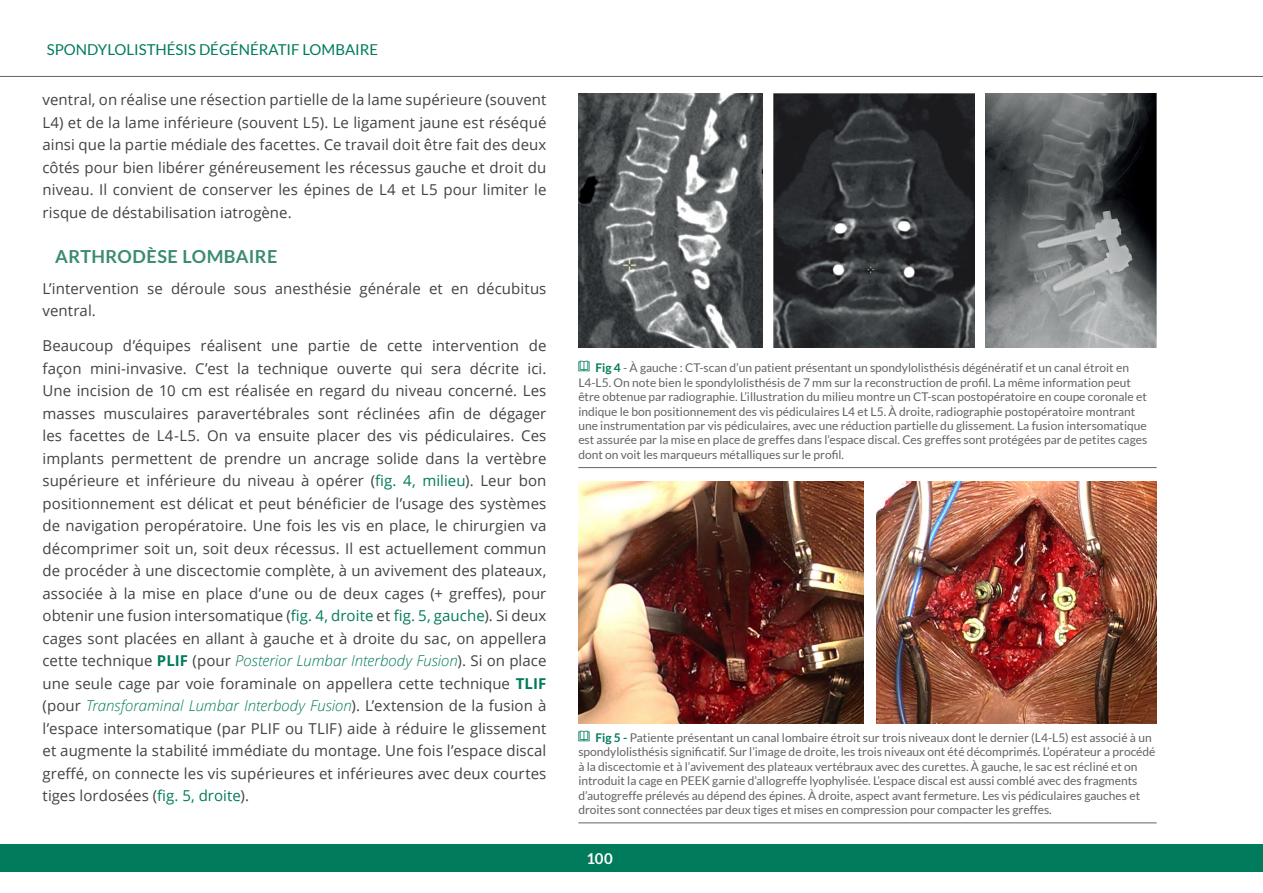
<style>
.page{position:relative;width:1263px;height:893px;background:#fff}
.page>*{position:absolute;margin:0;border:0;box-sizing:border-box;transform-origin:0 0}
.Titre_2{font:700 18px "Lato";letter-spacing:.02em;color:#3c8b72}
.CORPS_DE_TEXTE{font:15px/22.5px "Open Sans";letter-spacing:.005em;color:#414243;text-align:justify}
.t1{font:15px "Lato";color:#007b5b}
.t2{font:700 15px "Lato";color:#fff}
.t3{font:12px/14.4px "Lato";color:#636366}
.s1{color:#007b5b}
.s2{font-weight:700;color:#007b5b}
.s3{font-weight:300;font-style:italic;color:#007b5b}
.s4{font-family:"Holo Lens MDL2 Assets";color:#007b5b}
</style>
<div class="page">
<img style="left:985px;top:94px;width:172px;height:253px">
<img style="left:578px;top:94px;width:184px;height:253px">
<img style="left:773px;top:94px;width:201px;height:253px">
<hr style="left:578px;top:467px;width:579px;height:1px;background:#636366">
<hr style="left:578px;top:822px;width:579px;height:1px;background:#636366">
<img style="left:876px;top:482px;width:281px;height:242px">
<img style="left:578px;top:482px;width:286px;height:242px">
<div style="left:0;top:844px;width:1263px;height:28px;background:#007b5b"></div>
<hr style="left:0;top:76px;width:1263px;height:1px;background:#636366">
<p class="t1" style="left:47px;top:41px;width:333px">Spondylolisthésis dégénératif lombaire</p>
<p class="CORPS_DE_TEXTE" style="left:43px;top:88px;width:505px">ventral, on réalise une résection partielle de la lame supérieure (souvent L4) et de la lame inférieure (souvent L5). Le ligament jaune est réséqué ainsi que la partie médiale des facettes. Ce travail doit être fait des deux côtés pour bien libérer généreusement les récessus gauche et droit du niveau. Il convient de conserver les épines de L4 et L5 pour limiter le risque de déstabilisation iatrogène.</p>
<p class="Titre_2" style="left:55px;top:246px;width:224px">ARTHRODÈSE LOMBAIRE</p>
<p class="CORPS_DE_TEXTE" style="left:43px;top:276px;width:505px">L’intervention se déroule sous anesthésie générale et en décubitus ventral.</p>
<p class="CORPS_DE_TEXTE" style="left:43px;top:334px;width:505px">Beaucoup d’équipes réalisent une partie de cette intervention de façon mini-invasive. C’est la technique ouverte qui sera décrite ici.<br>Une incision de 10 cm est réalisée en regard du niveau concerné. Les masses musculaires paravertébrales sont réclinées afin de dégager les facettes de L4-L5. On va ensuite placer des vis pédiculaires. Ces implants permettent de prendre un ancrage solide dans la vertèbre supérieure et inférieure du niveau à opérer (<span class="s1">fig. 4, milieu</span>). Leur bon positionnement est délicat et peut bénéficier de l’usage des systèmes de navigation peropératoire. Une fois les vis en place, le chirurgien va décomprimer soit un, soit deux récessus. Il est actuellement commun de procéder à une discectomie complète, à un avivement des plateaux, associée à la mise en place d’une ou de deux cages (+ greffes), pour obtenir une fusion intersomatique (<span class="s1">fig. 4, droite</span> et <span class="s1">fig. 5, gauche</span>). Si deux cages sont placées en allant à gauche et à droite du sac, on appellera cette technique <span class="s2">PLIF</span> (pour <span class="s3">Posterior Lumbar Interbody Fusion</span>). Si on place une seule cage par voie foraminale on appellera cette technique <span class="s2">TLIF </span>(pour <span class="s3">Transforaminal Lumbar Interbody Fusion</span>). L’extension de la fusion à l’espace intersomatique (par PLIF ou TLIF) aide à réduire le glissement et augmente la stabilité immédiate du montage. Une fois l’espace discal greffé, on connecte les vis supérieures et inférieures avec deux courtes tiges lordosées (<span class="s1">fig. 5, droite</span>).</p>
<p class="t3" style="left:578px;top:361px;width:570px"><span class="s4">/</span> <span class="s2">Fig 4</span> - À gauche : CT-scan d’un patient présentant un spondylolisthésis dégénératif et un canal étroit en L4-L5. On note bien le spondylolisthésis de 7 mm sur la reconstruction de profil. La même information peut être obtenue par radiographie. L’illustration du milieu montre un CT-scan postopératoire en coupe coronale et indique le bon positionnement des vis pédiculaires L4 et L5. À droite, radiographie postopératoire montrant une instrumentation par vis pédiculaires, avec une réduction partielle du glissement. La fusion intersomatique est assurée par la mise en place de greffes dans l’espace discal. Ces greffes sont protégées par de petites cages dont on voit les marqueurs métalliques sur le profil.</p>
<p class="t3" style="left:578px;top:730px;width:579px"><span class="s4">/</span> <span class="s2">Fig 5 -</span> Patiente présentant un canal lombaire étroit sur trois niveaux dont le dernier (L4-L5) est associé à un spondylolisthésis significatif. Sur l’image de droite, les trois niveaux ont été décomprimés. L’opérateur a procédé à la discectomie et à l’avivement des plateaux vertébraux avec des curettes. À gauche, le sac est récliné et on introduit la cage en PEEK garnie d’allogreffe lyophylisée. L’espace discal est aussi comblé avec des fragments d’autogreffe prélevés au dépend des épines. À droite, aspect avant fermeture. Les vis pédiculaires gauches et droites sont connectées par deux tiges et mises en compression pour compacter les greffes.</p>
<p class="t2" style="left:586px;top:850px;width:28px">100</p>
</div>
